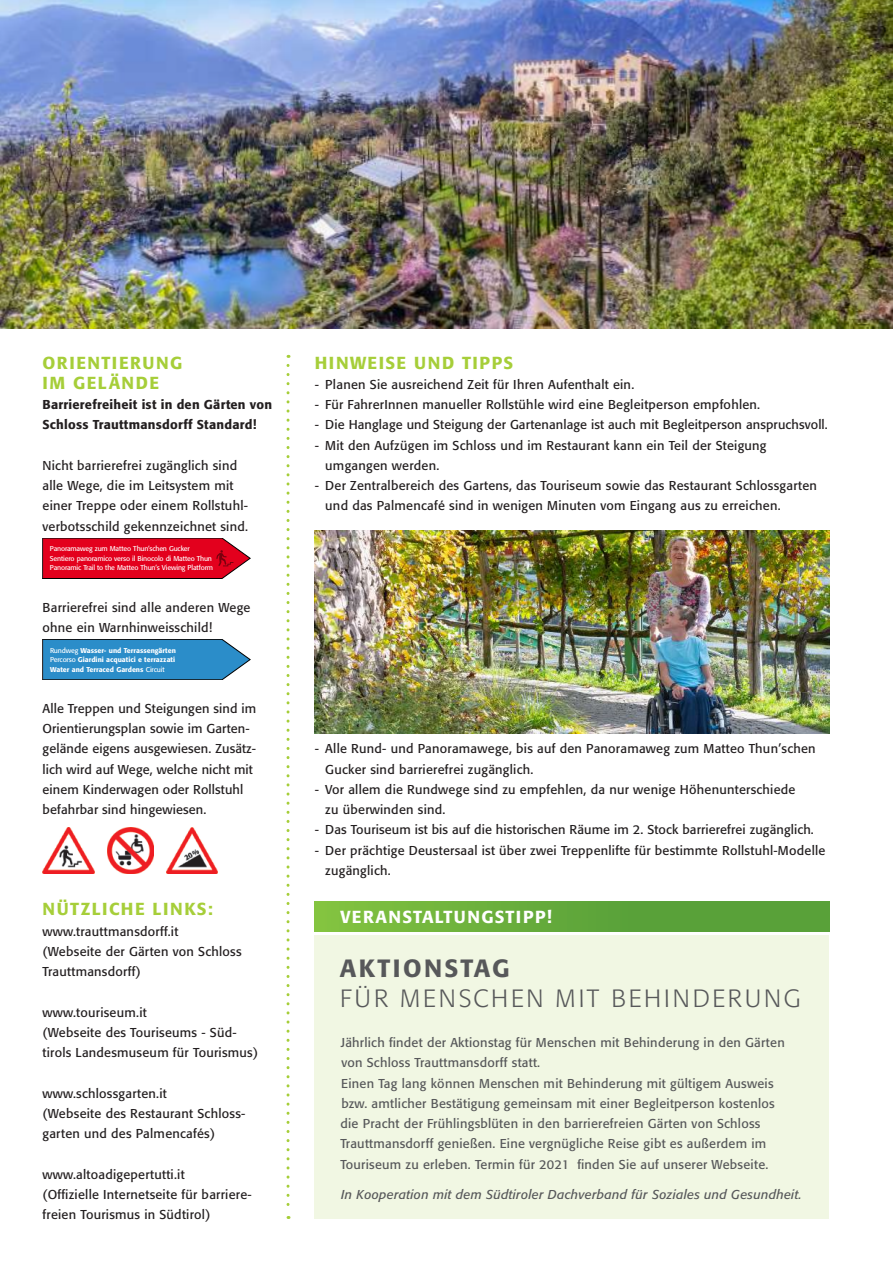
<style>
.page{position:relative;width:893px;height:1263px;background:#fff}
.page>*{position:absolute;margin:0;border:0;box-sizing:border-box;transform-origin:0 0}
.t1{font:300 24.75px "Formata";letter-spacing:.12em;color:#57585a}
.t2{font:500 24.75px "Formata";letter-spacing:.1em;color:#57585a}
.t3{font:500 17.25px/20.2px "Formata";letter-spacing:.08em;color:#a6ce39}
.t4{font:500 17.25px "Formata";letter-spacing:.08em;color:#fff}
.t5{font:12.75px/20.2px "Formata";letter-spacing:.02em;color:#231f20}
.t6{font:12.75px/20.2px "Formata";letter-spacing:.02em;color:#57585a}
.t7{font:italic 12.75px "Formata";letter-spacing:.02em;color:#57585a}
.t8{font:500 12.75px/20.2px "Formata";letter-spacing:.02em;color:#231f20}
.t9{font:6.9px/9.6px "Formata";letter-spacing:-.025em;color:#fff}
.t10{font:500 6.9px/9.4px "Formata";color:#fff;text-align:justify}
.s1{font-weight:400}
</style>
<div class="page">
<div style="left:315px;top:936px;width:514px;height:283px;background:#eff6de"></div>
<div style="left:315px;top:902px;width:514px;height:29px;background:linear-gradient(to right,#7dbe3f,#4f9937)"></div>
<img style="left:0;top:0;width:893px;height:328px">
<svg style="left:287px;top:365px;width:3px;height:854px"></svg>
<img style="left:315px;top:531px;width:514px;height:202px">
<img style="left:43px;top:828px;width:51px;height:45px">
<img style="left:107px;top:828px;width:46px;height:45px">
<img style="left:166px;top:828px;width:52px;height:45px">
<svg style="left:43px;top:639px;width:207px;height:41px;background:#378ec3"></svg>
<hr style="left:42px;top:639px;width:1px;height:41px;background:#231f20">
<svg style="left:43px;top:538px;width:207px;height:40px;background:#de102a"></svg>
<hr style="left:42px;top:538px;width:1px;height:40px;background:#231f20">
<h2 class="t3" style="left:43px;top:352px;width:141px">ORIENTIERUNG<br>IM GELÄNDE</h2>
<p class="t8" style="left:43px;top:394px;width:231px">Barrierefreiheit ist in den Gärten von<br>Schloss Trauttmansdorff Standard!</p>
<p class="t5" style="left:43px;top:455px;width:207px">Nicht barrierefrei zugänglich sind alle Wege, die im Leitsystem mit einer Treppe oder einem Rollstuhl&shy;verbotsschild gekennzeichnet sind.</p>
<p class="t9" style="left:50px;top:544px;width:165px">Panoramaweg zum Matteo Thun’schen Gucker<br>Sentiero panoramico verso il Binocolo di Matteo Thun<br>Panoramic Trail to the Matteo Thun’s Viewing Platform</p>
<p class="t5" style="left:43px;top:597px;width:209px">Barrierefrei sind alle anderen Wege ohne ein Warnhinweisschild!</p>
<p class="t10" style="left:50px;top:645px;width:127px"><span class="s1">Rundweg</span> Wasser- und Terrassengärten <span class="s1">Percorso</span> Giardini acquatici e terrazzati Water and Terraced Gardens <span class="s1">Circuit</span></p>
<p class="t5" style="left:43px;top:698px;width:215px">Alle Treppen und Steigungen sind im Orientierungsplan sowie im Garten&shy;gelände eigens ausgewiesen. Zusätz&shy;lich wird auf Wege, welche nicht mit einem Kinderwagen oder Rollstuhl befahrbar sind hingewiesen.</p>
<h2 class="t3" style="left:43px;top:899px;width:172px">NÜTZLICHE LINKS:</h2>
<p class="t5" style="left:43px;top:921px;width:201px">www.trauttmansdorff.it<br>(Webseite der Gärten von Schloss<br>Trauttmansdorff)</p>
<p class="t5" style="left:43px;top:1002px;width:217px">www.touriseum.it<br>(Webseite des Touriseums - Süd&shy;tirols Landesmuseum für Tourismus)</p>
<p class="t5" style="left:43px;top:1083px;width:204px">www.schlossgarten.it<br>(Webseite des Restaurant Schloss&shy;garten und des Palmencafés)</p>
<p class="t5" style="left:43px;top:1164px;width:211px">www.altoadigepertutti.it<br>(Offizielle Internetseite für barriere&shy;freien Tourismus in Südtirol)</p>
<h2 class="t3" style="left:315px;top:352px;width:200px">HINWEISE UND TIPPS</h2>
<p class="t5" style="left:315px;top:374px;width:321px">- Planen Sie ausreichend Zeit für Ihren Aufenthalt ein.</p>
<p class="t5" style="left:315px;top:394px;width:447px">- Für FahrerInnen manueller Rollstühle wird eine Begleitperson empfohlen.</p>
<p class="t5" style="left:315px;top:415px;width:515px">- Die Hanglage und Steigung der Gartenanlage ist auch mit Begleitperson anspruchsvoll.</p>
<p class="t5" style="left:325px;top:435px;width:443px;text-indent:-11px">- Mit den Aufzügen im Schloss und im Restaurant kann ein Teil der Steigung umgangen werden.</p>
<p class="t5" style="left:325px;top:475px;width:493px;text-indent:-11px">- Der Zentralbereich des Gartens, das Touriseum sowie das Restaurant Schlossgarten und das Palmencafé sind in wenigen Minuten vom Eingang aus zu erreichen.</p>
<p class="t5" style="left:325px;top:739px;width:492px;text-indent:-11px">- Alle Rund- und Panoramawege, bis auf den Panoramaweg zum Matteo Thun’schen<br>Gucker sind barrierefrei zugänglich.</p>
<p class="t5" style="left:325px;top:779px;width:472px;text-indent:-11px">- Vor allem die Rundwege sind zu empfehlen, da nur wenige Höhenunterschiede zu überwinden sind.</p>
<p class="t5" style="left:315px;top:820px;width:501px">- Das Touriseum ist bis auf die historischen Räume im 2. Stock barrierefrei zugänglich.</p>
<p class="t5" style="left:325px;top:840px;width:502px;text-indent:-11px">- Der prächtige Deustersaal ist über zwei Treppenlifte für bestimmte Rollstuhl-Modelle zugänglich.</p>
<h2 class="t4" style="left:340px;top:907px;width:213px">VERANSTALTUNGSTIPP!</h2>
<h1 class="t2" style="left:340px;top:953px;width:171px">AKTIONSTAG</h1>
<h1 class="t1" style="left:340px;top:983px;width:462px">FÜR MENSCHEN MIT BEHINDERUNG</h1>
<p class="t6" style="left:340px;top:1032px;width:446px">Jährlich findet der Aktionstag für Menschen mit Behinderung in den Gärten von Schloss Trauttmansdorff statt.<br>Einen Tag lang können Menschen mit Behinderung mit gültigem Ausweis bzw. amtlicher Bestätigung gemeinsam mit einer Begleitperson kostenlos die Pracht der Frühlingsblüten in den barrierefreien Gärten von Schloss Trauttmansdorff genießen. Eine vergnügliche Reise gibt es außerdem im Touriseum zu erleben. Termin für 2021 finden Sie auf unserer Webseite.</p>
<p class="t7" style="left:341px;top:1187px;width:462px">In Kooperation mit dem Südtiroler Dachverband für Soziales und Gesundheit.</p>
</div>
